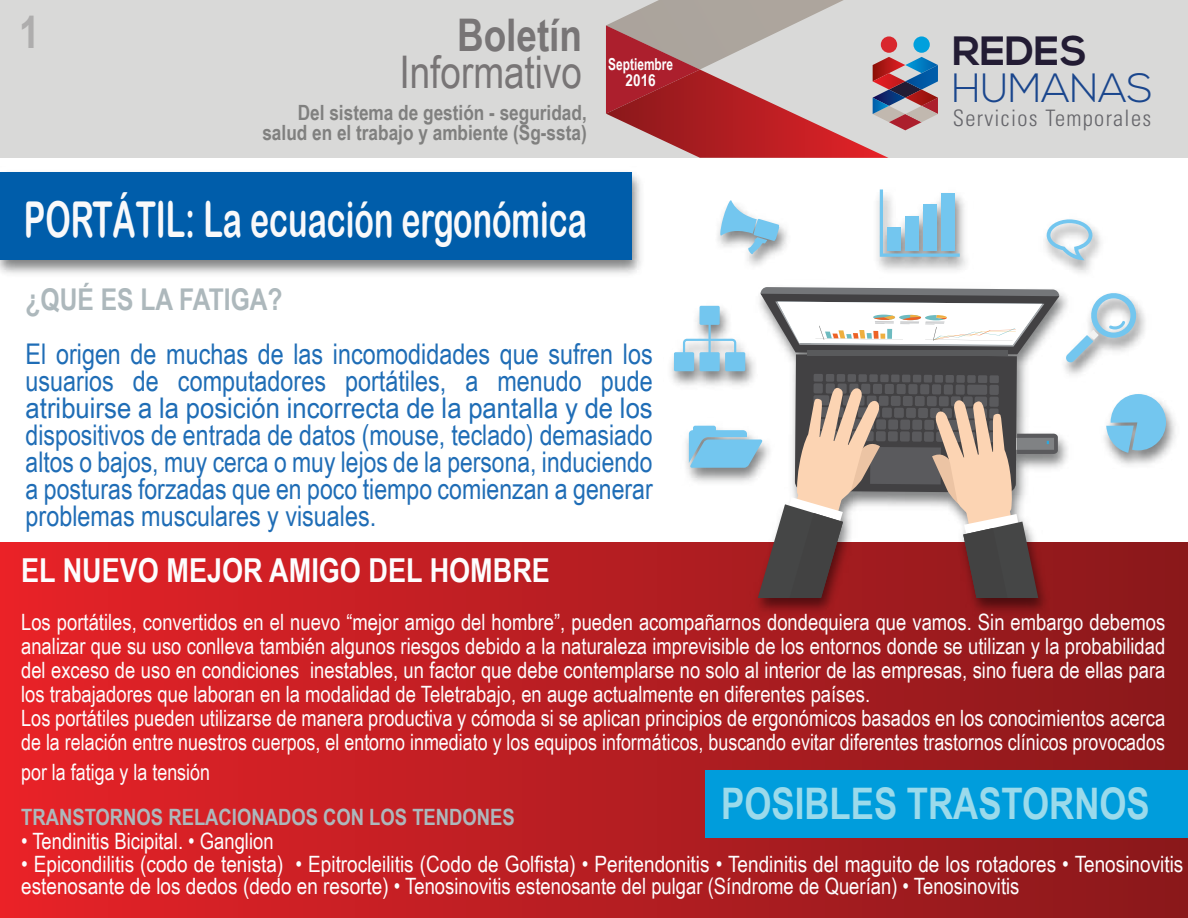
<style>
.page{position:relative;width:1188px;height:918px;background:#fff}
.page>*{position:absolute;margin:0;border:0;box-sizing:border-box;transform-origin:0 0}
.t1{font:49.5px "Arial Rounded MT Bold";color:#f9f9fa;scale:.65 1}
.t2{font:45px "Arial Narrow";color:#787576}
.t3{font:700 45px "Arial Narrow";color:#787576}
.t4{font:700 45px "Arial Narrow";color:#aeadad}
.t5{font:700 43.5px "Arial Narrow";color:#9bdaeb}
.t6{font:300 40.8px "Nexa";letter-spacing:-.005em;color:#1a468d}
.t7{font:700 40.8px "Nexa";color:#231c34}
.t8{font:700 33px "Arial Narrow";color:#fdfdfe}
.t9{font:700 30px "Arial Narrow";color:#adb8bc}
.t10{font:28.5px/27px "Arial Narrow";color:#1f6db6;text-align:justify}
.t11{font:300 condensed 22.65px "Univers";letter-spacing:.06em;color:#65656a}
.t12{font:22.5px/24px "Arial Narrow";color:#fdfdfe}
.t13{font:700 22.5px "Arial Narrow";color:#adb8bc}
.t14{font:700 21px/19.5px "Arial Narrow";color:#80807f;text-align:right}
.t15{font:700 16.5px/16.5px "Arial Narrow";color:#fdfdfe;text-align:center;scale:.88 1}
</style>
<div class="page">
<div style="left:0;top:0;width:1188px;height:157px;background:#d9d9d8"></div>
<svg style="left:606px;top:0;width:540px;height:158px"></svg>
<div style="left:0;top:542px;width:1188px;height:376px;background:linear-gradient(to right,#e72228,#871a1d)"></div>
<div style="left:706px;top:771px;width:482px;height:67px;background:#009ddc"></div>
<img style="left:0;top:172px;width:1188px;height:475px">
<div style="left:0;top:173px;width:631px;height:87px;background:#005daa"></div>
<svg style="left:880px;top:189px;width:80px;height:68px"></svg>
<div style="left:887px;top:227px;width:14px;height:24px;background:#73c6ef"></div>
<div style="left:905px;top:216px;width:14px;height:35px;background:#73c6ef"></div>
<div style="left:923px;top:204px;width:14px;height:47px;background:#73c6ef"></div>
<div style="left:941px;top:193px;width:14px;height:58px;background:#73c6ef"></div>
<svg style="left:720px;top:200px;width:59px;height:55px"></svg>
<svg style="left:1066px;top:291px;width:72px;height:72px"></svg>
<svg style="left:1047px;top:219px;width:45px;height:41px"></svg>
<svg style="left:1106px;top:394px;width:60px;height:59px;background:#8fc9e5"></svg>
<svg style="left:674px;top:287px;width:385px;height:310px"></svg>
<h2 class="t4" style="left:19px;top:6px;width:22px">1</h2>
<h2 class="t3" style="left:457px;top:9px;width:127px">Boletín</h2>
<h2 class="t2" style="left:400px;top:47px;width:184px">Informativo</h2>
<p class="t14" style="left:262px;top:103px;width:326px">Del sistema de gestión - seguridad, salud en el trabajo y ambiente (Sg-ssta)</p>
<p class="t15" style="left:608px;top:55px;width:75px">Septiembre<br>2016</p>
<h3 class="t7" style="left:952px;top:27px;width:137px">REDES</h3>
<h3 class="t6" style="left:952px;top:64px;width:202px">HUMANAS</h3>
<p class="t11" style="left:953px;top:105px;width:200px">Servicios Temporales</p>
<h1 class="t1" style="left:24px;top:190px;width:868px">PORTÁTIL: La ecuación ergonómica</h1>
<h3 class="t9" style="left:26px;top:282px;width:258px">¿QUÉ ES LA FATIGA?</h3>
<p class="t10" style="left:26px;top:340px;width:629px">El origen de muchas de las incomodidades que sufren los usuarios de computadores portátiles, a menudo pude atribuirse a la posición incorrecta de la pantalla y de los dispositivos de entrada de datos (mouse, teclado) demasiado altos o bajos, muy cerca o muy lejos de la persona, induciendo a posturas forzadas que en poco tiempo comienzan a generar problemas musculares y visuales.</p>
<h3 class="t8" style="left:21px;top:551px;width:530px">EL NUEVO MEJOR AMIGO DEL HOMBRE</h3>
<p class="t12" style="left:21px;top:610px;width:1146px">Los portátiles, convertidos en el nuevo “mejor amigo del hombre”, pueden acompañarnos dondequiera que vamos. Sin embargo debemos analizar que su uso conlleva también algunos riesgos debido a la naturaleza imprevisible de los entornos donde se utilizan y la probabilidad del exceso de uso en condiciones inestables, un factor que debe contemplarse no solo al interior de las empresas, sino fuera de ellas para los trabajadores que laboran en la modalidad de Teletrabajo, en auge actualmente en diferentes países.<br>Los portátiles pueden utilizarse de manera productiva y cómoda si se aplican principios de ergonómicos basados en los conocimientos acerca de la relación entre nuestros cuerpos, el entorno inmediato y los equipos informáticos, buscando evitar diferentes trastornos clínicos provocados</p>
<p class="t12" style="left:21px;top:760px;width:191px">por la fatiga y la tensión</p>
<h3 class="t5" style="left:721px;top:779px;width:430px">POSIBLES TRASTORNOS</h3>
<p class="t13" style="left:21px;top:804px;width:495px">TRANSTORNOS RELACIONADOS CON LOS TENDONES</p>
<p class="t12" style="left:21px;top:829px;width:254px">• Tendinitis Bicipital. • Ganglion</p>
<p class="t12" style="left:21px;top:853px;width:1164px;line-height:22.5px">• Epicondilitis (codo de tenista) • Epitrocleilitis (Codo de Golfista) • Peritendonitis • Tendinitis del maguito de los rotadores • Tenosinovitis estenosante de los dedos (dedo en resorte) • Tenosinovitis estenosante del pulgar (Síndrome de Querían) • Tenosinovitis</p>
</div>
